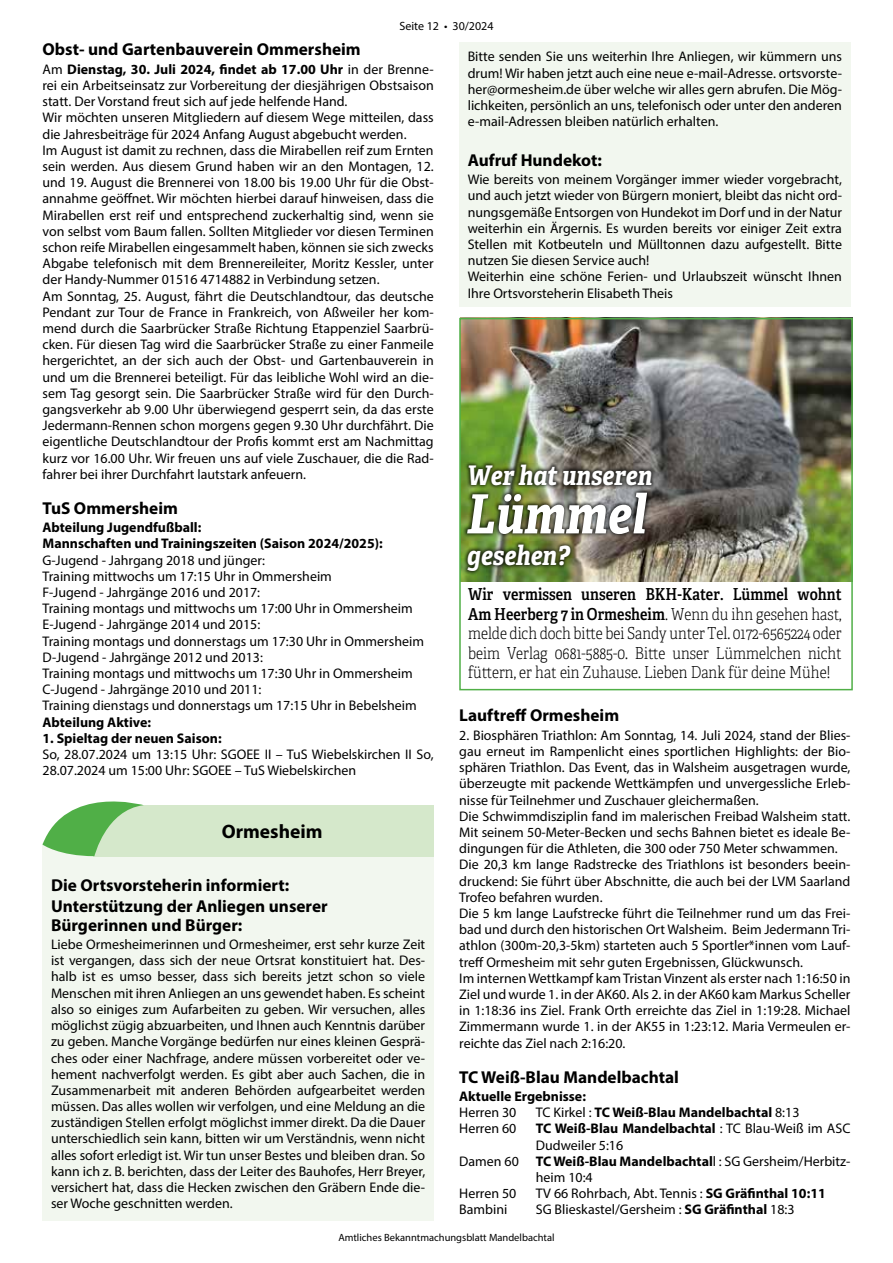
<style>
.page{position:relative;width:893px;height:1263px;background:#fff}
.page>*{position:absolute;margin:0;border:0;box-sizing:border-box;transform-origin:0 0}
.t1{font:italic 700 54px "Adelle Condensed";color:#fff}
.t2{font:italic 700 27px "Adelle Condensed";color:#fff}
.t3{font:700 19.5px "Myriad Pro";color:#000}
.t4{font:700 17.25px/20.9px "Myriad Pro";color:#000}
.t5{font:100 16.5px/19.5px "Adelle Condensed";color:#000;text-align:justify}
.t6{font:13.95px/16.2px "Myriad Pro";color:#000}
.t7{font:700 13.95px/16.2px "Myriad Pro";color:#000}
.t8{font:12px "Myriad Pro";color:#000}
.t9{font:10.5px "Myriad Pro";color:#000}
.s1{font-weight:700}
.s2{font-weight:600}
.s3{font-weight:400}
</style>
<div class="page">
<div style="left:43px;top:843px;width:391px;height:377px;background:#f2f7ef"></div>
<div style="left:459px;top:43px;width:391px;height:264px;background:#f2f7ef"></div>
<div style="left:94px;top:805px;width:340px;height:51px;background:#d5e8cb"></div>
<svg style="left:43px;top:801px;width:101px;height:55px"></svg>
<img style="left:462px;top:321px;width:388px;height:260px">
<div style="left:463px;top:460px;width:193px;height:115px;background:#000;opacity:.75"></div>
<div style="left:459px;top:318px;width:394px;height:372px;border:2px solid #50af47"></div>
<p class="t8" style="left:399px;top:19px;width:96px">Seite 12 • 30/2024</p>
<p class="t4" style="left:43px;top:39px;width:320px">Obst- und Gartenbauverein Ommersheim</p>
<p class="t6" style="left:43px;top:61px;width:393px">Am <span class="s1">Dienstag, 30. Juli 2024, findet ab 17.00 Uhr</span> in der Brenne&shy;rei ein Arbeitseinsatz zur Vorbereitung der diesjährigen Obstsaison statt. Der Vorstand freut sich auf jede helfende Hand.<br>Wir möchten unseren Mitgliedern auf diesem Wege mitteilen, dass die Jahresbeiträge für 2024 Anfang August abgebucht werden.<br>Im August ist damit zu rechnen, dass die Mirabellen reif zum Ernten sein werden. Aus diesem Grund haben wir an den Montagen, 12. und 19. August die Brennerei von 18.00 bis 19.00 Uhr für die Obst&shy;annahme geöffnet. Wir möchten hierbei darauf hinweisen, dass die Mirabellen erst reif und entsprechend zuckerhaltig sind, wenn sie von selbst vom Baum fallen. Sollten Mitglieder vor diesen Terminen schon reife Mirabellen eingesammelt haben, können sie sich zwecks Abgabe telefonisch mit dem Brennereileiter, Moritz Kessler, unter der Handy-Nummer 01516 4714882 in Verbindung setzen.<br>Am Sonntag, 25. August, fährt die Deutschlandtour, das deutsche Pendant zur Tour de France in Frankreich, von Aßweiler her kom&shy;mend durch die Saarbrücker Straße Richtung Etappenziel Saarbrü&shy;cken. Für diesen Tag wird die Saarbrücker Straße zu einer Fanmeile hergerichtet, an der sich auch der Obst- und Gartenbauverein in und um die Brennerei beteiligt. Für das leibliche Wohl wird an die&shy;sem Tag gesorgt sein. Die Saarbrücker Straße wird für den Durch&shy;gangsverkehr ab 9.00 Uhr überwiegend gesperrt sein, da das erste Jedermann-Rennen schon morgens gegen 9.30 Uhr durchfährt. Die eigentliche Deutschlandtour der Profis kommt erst am Nachmittag kurz vor 16.00 Uhr. Wir freuen uns auf viele Zuschauer, die die Rad&shy;fahrer bei ihrer Durchfahrt lautstark anfeuern.</p>
<p class="t4" style="left:43px;top:497px;width:137px">TuS Ommersheim</p>
<p class="t7" style="left:43px;top:519px;width:342px">Abteilung Jugendfußball:<br>Mannschaften und Trainingszeiten (Saison 2024/2025):</p>
<p class="t6" style="left:43px;top:551px;width:383px">G-Jugend - Jahrgang 2018 und jünger:<br>Training mittwochs um 17:15 Uhr in Ommersheim<br>F-Jugend - Jahrgänge 2016 und 2017:<br>Training montags und mittwochs um 17:00 Uhr in Ommersheim E-Jugend - Jahrgänge 2014 und 2015:<br>Training montags und donnerstags um 17:30 Uhr in Ommersheim D-Jugend - Jahrgänge 2012 und 2013:<br>Training montags und mittwochs um 17:30 Uhr in Ommersheim C-Jugend - Jahrgänge 2010 und 2011:<br>Training dienstags und donnerstags um 17:15 Uhr in Bebelsheim</p>
<p class="t7" style="left:43px;top:713px;width:110px">Abteilung Aktive:</p>
<p class="t7" style="left:43px;top:729px;width:181px">1. Spieltag der neuen Saison:</p>
<p class="t6" style="left:43px;top:746px;width:393px">So, 28.07.2024 um 13:15 Uhr: SGOEE II – TuS Wiebelskirchen II So,<br>28.07.2024 um 15:00 Uhr: SGOEE – TuS Wiebelskirchen</p>
<h3 class="t3" style="left:222px;top:819px;width:102px">Ormesheim</h3>
<p class="t4" style="left:51px;top:874px;width:278px">Die Ortsvorsteherin informiert:<br>Unterstützung der Anliegen unserer</p>
<p class="t4" style="left:51px;top:914px;width:193px">Bürgerinnen und Bürger:</p>
<p class="t6" style="left:51px;top:936px;width:376px;text-align:justify">Liebe Ormesheimerinnen und Ormesheimer, erst sehr kurze Zeit ist vergangen, dass sich der neue Ortsrat konstituiert hat. Des&shy;halb ist es umso besser, dass sich bereits jetzt schon so viele Menschen mit ihren Anliegen an uns gewendet haben. Es scheint also so einiges zum Aufarbeiten zu geben. Wir versuchen, alles möglichst zügig abzuarbeiten, und Ihnen auch Kenntnis darüber zu geben. Manche Vorgänge bedürfen nur eines kleinen Gesprä&shy;ches oder einer Nachfrage, andere müssen vorbereitet oder ve&shy;hement nachverfolgt werden. Es gibt aber auch Sachen, die in Zusammenarbeit mit anderen Behörden aufgearbeitet werden müssen. Das alles wollen wir verfolgen, und eine Meldung an die zuständigen Stellen erfolgt möglichst immer direkt. Da die Dauer unterschiedlich sein kann, bitten wir um Verständnis, wenn nicht alles sofort erledigt ist. Wir tun unser Bestes und bleiben dran. So kann ich z. B. berichten, dass der Leiter des Bauhofes, Herr Breyer, versichert hat, dass die Hecken zwischen den Gräbern Ende die&shy;ser Woche geschnitten werden.</p>
<p class="t6" style="left:468px;top:48px;width:376px;text-align:justify">Bitte senden Sie uns weiterhin Ihre Anliegen, wir kümmern uns drum! Wir haben jetzt auch eine neue e-mail-Adresse. ortsvorste&shy;her@ormesheim.de über welche wir alles gern abrufen. Die Mög&shy;lichkeiten, persönlich an uns, telefonisch oder unter den anderen e-mail-Adressen bleiben natürlich erhalten.</p>
<p class="t4" style="left:468px;top:149px;width:136px">Aufruf Hundekot:</p>
<p class="t6" style="left:468px;top:171px;width:376px">Wie bereits von meinem Vorgänger immer wieder vorgebracht, und auch jetzt wieder von Bürgern moniert, bleibt das nicht ord&shy;nungsgemäße Entsorgen von Hundekot im Dorf und in der Natur weiterhin ein Ärgernis. Es wurden bereits vor einiger Zeit extra Stellen mit Kotbeuteln und Mülltonnen dazu aufgestellt. Bitte nutzen Sie diesen Service auch!<br>Weiterhin eine schöne Ferien- und Urlaubszeit wünscht Ihnen Ihre Ortsvorsteherin Elisabeth Theis</p>
<h2 class="t2" style="left:467px;top:459px;width:187px">Wer hat unseren</h2>
<h1 class="t1" style="left:467px;top:481px;width:181px">Lümmel</h1>
<h2 class="t2" style="left:467px;top:538px;width:104px">gesehen?</h2>
<p class="t5" style="left:468px;top:585px;width:375px"><span class="s2">Wir vermissen unseren BKH-Kater. Lümmel wohnt Am Heerberg 7 in Ormesheim</span>. Wenn du ihn gesehen hast, melde dich doch bitte bei Sandy unter Tel. 0172-6565224 oder beim Verlag 0681-5885-0. Bitte unser Lümmelchen nicht füttern, er hat ein Zuhause. Lieben Dank für deine Mühe!</p>
<p class="t4" style="left:459px;top:705px;width:161px">Lauftreff Ormesheim</p>
<p class="t6" style="left:459px;top:727px;width:393px">2. Biosphären Triathlon: Am Sonntag, 14. Juli 2024, stand der Blies&shy;gau erneut im Rampenlicht eines sportlichen Highlights: der Bio&shy;sphären Triathlon. Das Event, das in Walsheim ausgetragen wurde, überzeugte mit packende Wettkämpfen und unvergessliche Erleb&shy;nisse für Teilnehmer und Zuschauer gleichermaßen.<br>Die Schwimmdisziplin fand im malerischen Freibad Walsheim statt.<br>Mit seinem 50-Meter-Becken und sechs Bahnen bietet es ideale Be&shy;dingungen für die Athleten, die 300 oder 750 Meter schwammen.<br>Die 20,3 km lange Radstrecke des Triathlons ist besonders beein&shy;druckend: Sie führt über Abschnitte, die auch bei der LVM Saarland Trofeo befahren wurden.<br>Die 5 km lange Laufstrecke führt die Teilnehmer rund um das Frei&shy;bad und durch den historischen Ort Walsheim. Beim Jedermann Tri&shy;athlon (300m-20,3-5km) starteten auch 5 Sportler*innen vom Lauf&shy;treff Ormesheim mit sehr guten Ergebnissen, Glückwunsch.<br>Im internen Wettkampf kam Tristan Vinzent als erster nach 1:16:50 in Ziel und wurde 1. in der AK60. Als 2. in der AK60 kam Markus Scheller in 1:18:36 ins Ziel. Frank Orth erreichte das Ziel in 1:19:28. Michael Zimmermann wurde 1. in der AK55 in 1:23:12. Maria Vermeulen er&shy;reichte das Ziel nach 2:16:20.</p>
<p class="t4" style="left:459px;top:1066px;width:221px">TC Weiß-Blau Mandelbachtal</p>
<p class="t7" style="left:459px;top:1088px;width:128px">Aktuelle Ergebnisse:</p>
<p class="t6" style="left:459px;top:1104px;width:59px">Herren 30</p>
<p class="t7" style="left:536px;top:1104px;width:265px"><span class="s3">TC Kirkel :</span> TC Weiß-Blau Mandelbachtal <span class="s3">8:13</span></p>
<p class="t6" style="left:459px;top:1120px;width:59px">Herren 60</p>
<p class="t7" style="left:536px;top:1120px;width:316px">TC Weiß-Blau Mandelbachtal <span class="s3">: TC Blau-Weiß im ASC</span></p>
<p class="t6" style="left:536px;top:1136px;width:89px">Dudweiler 5:16</p>
<p class="t6" style="left:459px;top:1153px;width:393px">Damen 60 <span class="s1">TC Weiß-Blau Mandelbachtal</span>l : SG Gersheim/Herbitz-</p>
<p class="t6" style="left:536px;top:1169px;width:58px">heim 10:4</p>
<p class="t6" style="left:459px;top:1185px;width:59px">Herren 50</p>
<p class="t6" style="left:536px;top:1185px;width:292px">TV 66 Rohrbach, Abt. Tennis : <span class="s1">SG Gräfinthal 10:11</span></p>
<p class="t6" style="left:459px;top:1201px;width:50px">Bambini</p>
<p class="t6" style="left:536px;top:1201px;width:260px">SG Blieskastel/Gersheim : <span class="s1">SG Gräfinthal</span> 18:3</p>
<p class="t9" style="left:338px;top:1231px;width:218px">Amtliches Bekanntmachungsblatt Mandelbachtal</p>
</div>
